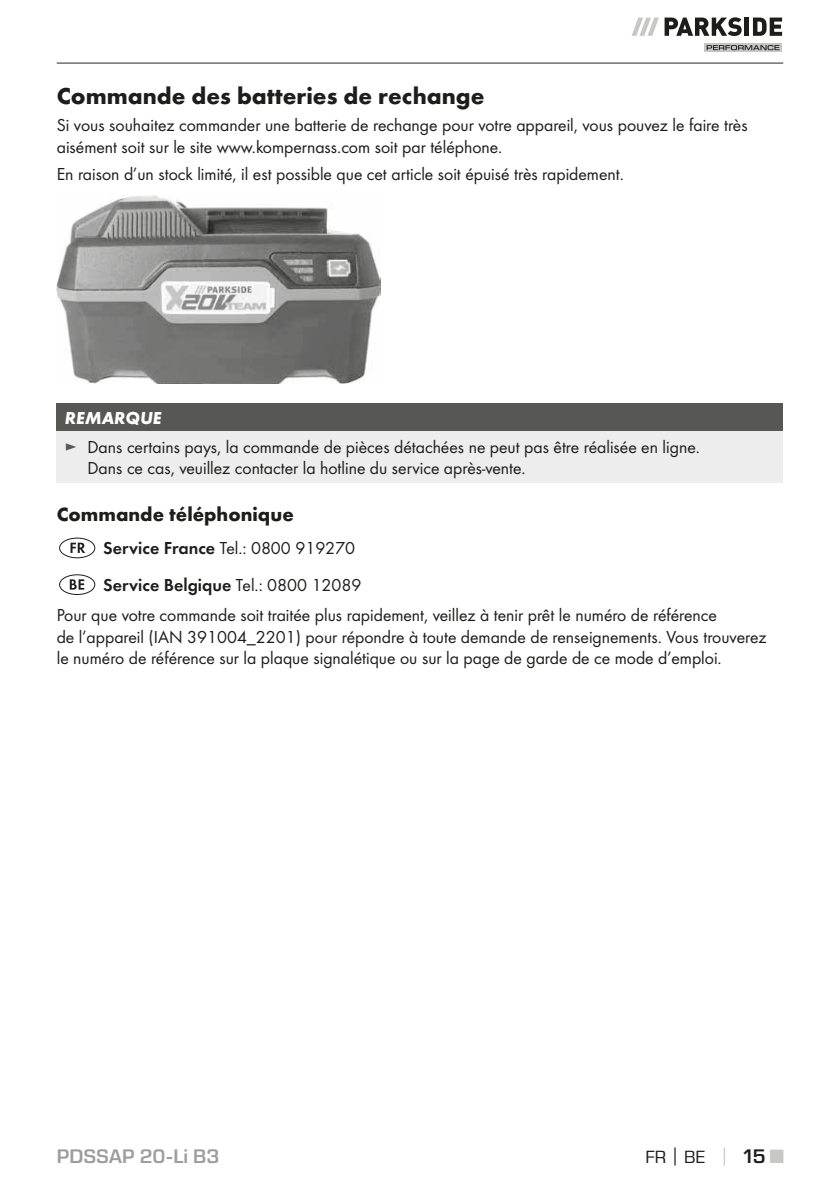
<style>
.page{position:relative;width:840px;height:1191px;background:#fff}
.page>*{position:absolute;margin:0;border:0;box-sizing:border-box;transform-origin:0 0}
.t1{font:700 24px "Futura";color:#1d1d1b}
.t2{font:700 20px "Futura";color:#1d1d1b}
.t3{font:600 20px "Eurostile Next LT Pro";color:#9d9d9d}
.t4{font:18px/21.6px "Futura Boo";color:#1d1d1b}
.t5{font:18px "Futura Dem";color:#1d1d1b}
.t6{font:18px "Eurostile Next LT Pro";color:#1d1d1b}
.t7{font:italic 700 18px "Futura";color:#fff}
.s1{color:#575756}
.s2{font-family:"Futura Dem"}
.s3{font-family:"Futura Boo"}
.s4{font-family:"Futura";font-weight:700}
.s5{font-family:"Futura";font-weight:700;color:#c7c7c6}
.s6{font-weight:600;font-size:20px}
.s7{font-family:"Futura";font-weight:700;font-size:20px;color:#c7c7c6}
</style>
<div class="page">
<hr style="left:57px;top:62px;width:725px;height:2px;background:#70706f">
<svg style="left:704px;top:43px;width:77px;height:9px"></svg>
<svg style="left:706px;top:45px;width:73px;height:5px"></svg>
<svg style="left:631px;top:18px;width:27px;height:18px"></svg>
<svg style="left:664px;top:17px;width:77px;height:19px"></svg>
<hr style="left:744px;top:18px;width:4px;height:18px;background:#1d1d1b">
<svg style="left:753px;top:18px;width:28px;height:18px"></svg>
<img style="left:57px;top:196px;width:323px;height:188px">
<div style="left:57px;top:403px;width:725px;height:28px;background:#575756"></div>
<div style="left:57px;top:431px;width:725px;height:51px;background:#ededed"></div>
<div style="left:59px;top:538px;width:36px;height:20px;border:1px solid #1d1d1b;border-radius:50%"></div>
<svg style="left:70px;top:542px;width:15px;height:11px"></svg>
<div style="left:59px;top:574px;width:36px;height:21px;border:1px solid #1d1d1b;border-radius:50%"></div>
<svg style="left:70px;top:579px;width:14px;height:10px"></svg>
<h1 class="t1" style="left:57px;top:86px;width:429px">Commande des batteries de rechange</h1>
<p class="t4" style="left:57px;top:115px;width:692px">Si vous souhaitez commander une batterie de rechange pour votre appareil, vous pouvez le faire très aisément soit sur le site www.kompernass.com soit par téléphone.</p>
<p class="t4" style="left:57px;top:164px;width:568px">En raison d’un stock limité, il est possible que cet article soit épuisé très rapidement.</p>
<p class="t7" style="left:65px;top:412px;width:98px">REMARQUE</p>
<p class="t4" style="left:87px;top:437px;width:613px;text-indent:-23px"><span class="s1">►</span> Dans certains pays, la commande de pièces détachées ne peut pas être réalisée en ligne.<br>Dans ce cas, veuillez contacter la hotline du service après-vente.</p>
<p class="t2" style="left:57px;top:505px;width:238px">Commande téléphonique</p>
<p class="t4" style="left:103px;top:538px;width:253px"><span class="s2">Service France</span> Tel.: 0800 919270</p>
<p class="t5" style="left:103px;top:577px;width:259px">Service Belgique <span class="s3">Tel.: 0800 12089</span></p>
<p class="t4" style="left:57px;top:605px;width:711px">Pour que votre commande soit traitée plus rapidement, veillez à tenir prêt le numéro de référence<br>de l’appareil (IAN 391004_2201) pour répondre à toute demande de renseignements. Vous trouverez le numéro de référence sur la plaque signalétique ou sur la page de garde de ce mode d’emploi.</p>
<p class="t3" style="left:57px;top:1144px;width:164px">PDSSAP 20-Li B3</p>
<p class="t6" style="left:645px;top:1145px;width:140px">FR<span class="s4">│</span>BE <span class="s5">│</span> <span class="s6">15</span> <span class="s7">■</span></p>
</div>
